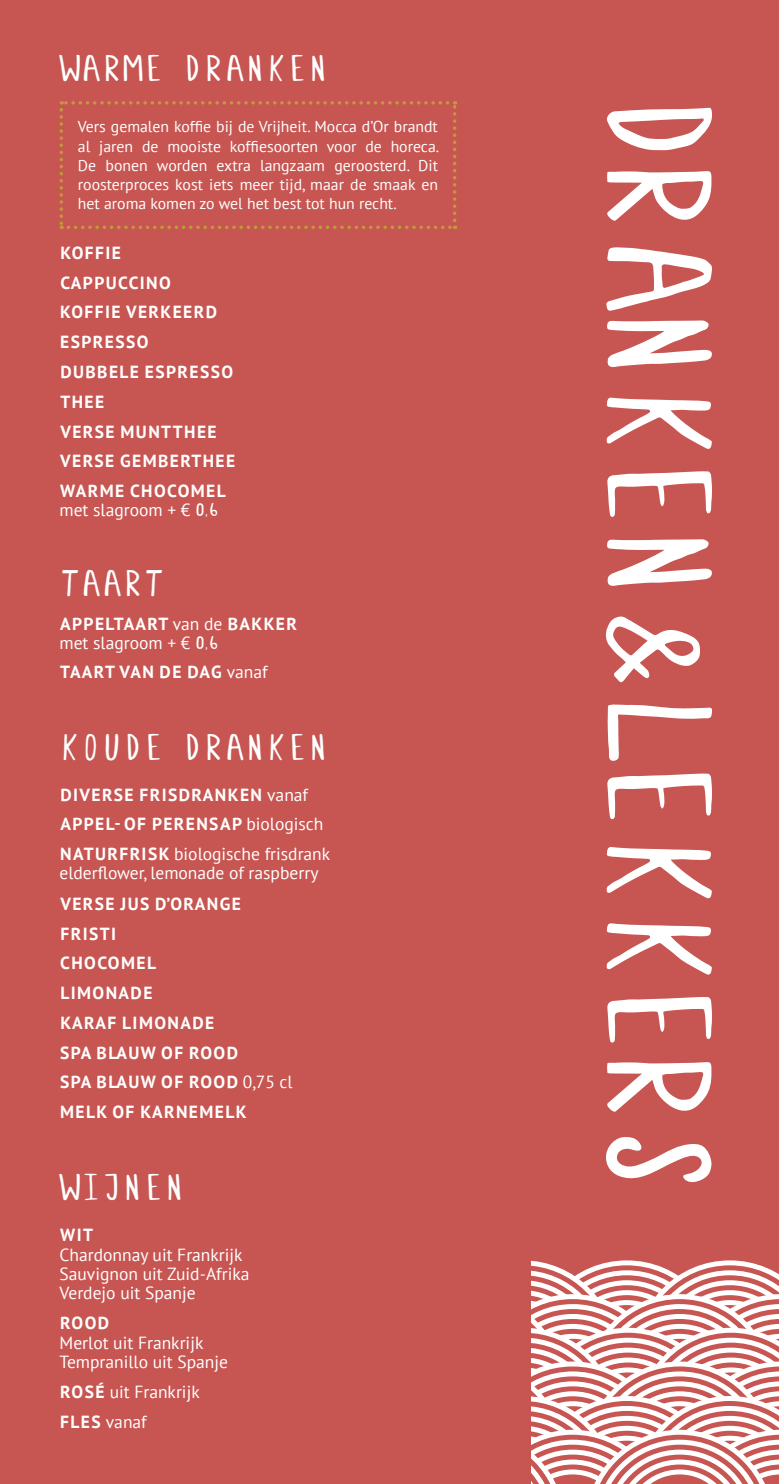
<style>
.page{position:relative;width:779px;height:1484px;background:#fff}
.page>*{position:absolute;margin:0;border:0;box-sizing:border-box;transform-origin:0 0}
.t1{font:140px "Mea Culpa";color:#fff}
.t2{font:35px "Mea Culpa";color:#fff}
.t3{font:700 17.5px/29.8px "PT Sans";letter-spacing:.08em;color:#fff}
.t4{font:17.5px/19.2px "PT Sans";color:#fff}
.t5{font:700 17.5px "PT Sans";letter-spacing:.05em;color:#fff}
.t6{font:15.75px/19.2px "PT Sans";color:#fff;text-align:justify}
.s1{font-weight:400}
.s2{font-family:"Mea Culpa";font-weight:400}
.s3{font-weight:700}
.s4{font-family:"Mea Culpa"}
</style>
<div class="page">
<div style="left:0;top:0;width:779px;height:1483px;background:#c75652"></div>
<svg style="left:531px;top:1260px;width:248px;height:223px"></svg>
<svg style="left:60px;top:101px;width:396px;height:128px"></svg>
<h2 class="t2" style="left:60px;top:53px;width:271px">WARME DRANKEN</h2>
<p class="t6" style="left:78px;top:117px;width:361px">Vers gemalen koffie bij de Vrijheit. Mocca d’Or brandt</p>
<p class="t6" style="left:78px;top:136px;width:363px">al jaren de mooiste koffiesoorten voor de horeca.<br>De bonen worden extra langzaam geroosterd. Dit roosterproces kost iets meer tijd, maar de smaak en het aroma komen zo wel het best tot hun recht.</p>
<p class="t3" style="left:60px;top:237px;width:112px">KOFFIE<br>CAPPUCCINO</p>
<p class="t3" style="left:60px;top:297px;width:158px">KOFFIE VERKEERD<br>ESPRESSO</p>
<p class="t3" style="left:60px;top:356px;width:176px">DUBBELE ESPRESSO<br>THEE<br>VERSE MUNTTHEE<br>VERSE GEMBERTHEE</p>
<p class="t3" style="left:60px;top:481px;width:168px;line-height:19.2px">WARME CHOCOMEL <span class="s1">met slagroom + €</span> <span class="s2">0,6</span></p>
<h2 class="t2" style="left:60px;top:568px;width:106px">TAART</h2>
<p class="t4" style="left:60px;top:613px;width:239px"><span class="s3">APPELTAART</span> van de <span class="s3">BAKKER </span>met slagroom + € <span class="s4">0,6</span></p>
<p class="t5" style="left:60px;top:660px;width:209px">TAART VAN DE DAG <span class="s1">vanaf</span></p>
<h2 class="t2" style="left:60px;top:731px;width:271px">KOUDE DRANKEN</h2>
<p class="t3" style="left:60px;top:779px;width:249px">DIVERSE FRISDRANKEN <span class="s1">vanaf</span></p>
<p class="t3" style="left:61px;top:809px;width:264px">APPEL- OF PERENSAP <span class="s1">biologisch</span></p>
<p class="t4" style="left:60px;top:843px;width:272px"><span class="s3">NATURFRISK</span> biologische frisdrank elderflower, lemonade of raspberry</p>
<p class="t3" style="left:60px;top:888px;width:182px">VERSE JUS D’ORANGE<br>FRISTI<br>CHOCOMEL</p>
<p class="t3" style="left:60px;top:977px;width:155px">LIMONADE<br>KARAF LIMONADE</p>
<p class="t3" style="left:60px;top:1037px;width:179px">SPA BLAUW OF ROOD</p>
<p class="t3" style="left:60px;top:1066px;width:234px">SPA BLAUW OF ROOD <span class="s1">0,75 cl</span></p>
<p class="t3" style="left:60px;top:1096px;width:188px">MELK OF KARNEMELK</p>
<h2 class="t2" style="left:60px;top:1171px;width:127px">WIJNEN</h2>
<p class="t3" style="left:60px;top:1219px;width:34px">WIT</p>
<p class="t4" style="left:60px;top:1244px;width:191px">Chardonnay uit Frankrijk<br>Sauvignon uit Zuid-Afrika<br>Verdejo uit Spanje</p>
<p class="t3" style="left:60px;top:1307px;width:50px">ROOD</p>
<p class="t4" style="left:60px;top:1332px;width:170px">Merlot uit Frankrijk<br>Tempranillo uit Spanje</p>
<p class="t4" style="left:60px;top:1381px;width:141px"><span class="s3">ROSÉ</span> uit Frankrijk</p>
<p class="t4" style="left:60px;top:1411px;width:88px"><span class="s3">FLES</span> vanaf</p>
<h1 class="t1" style="left:719px;top:99px;width:1096px;rotate:90deg">DRANKEN&amp;LEKKERS</h1>
</div>
